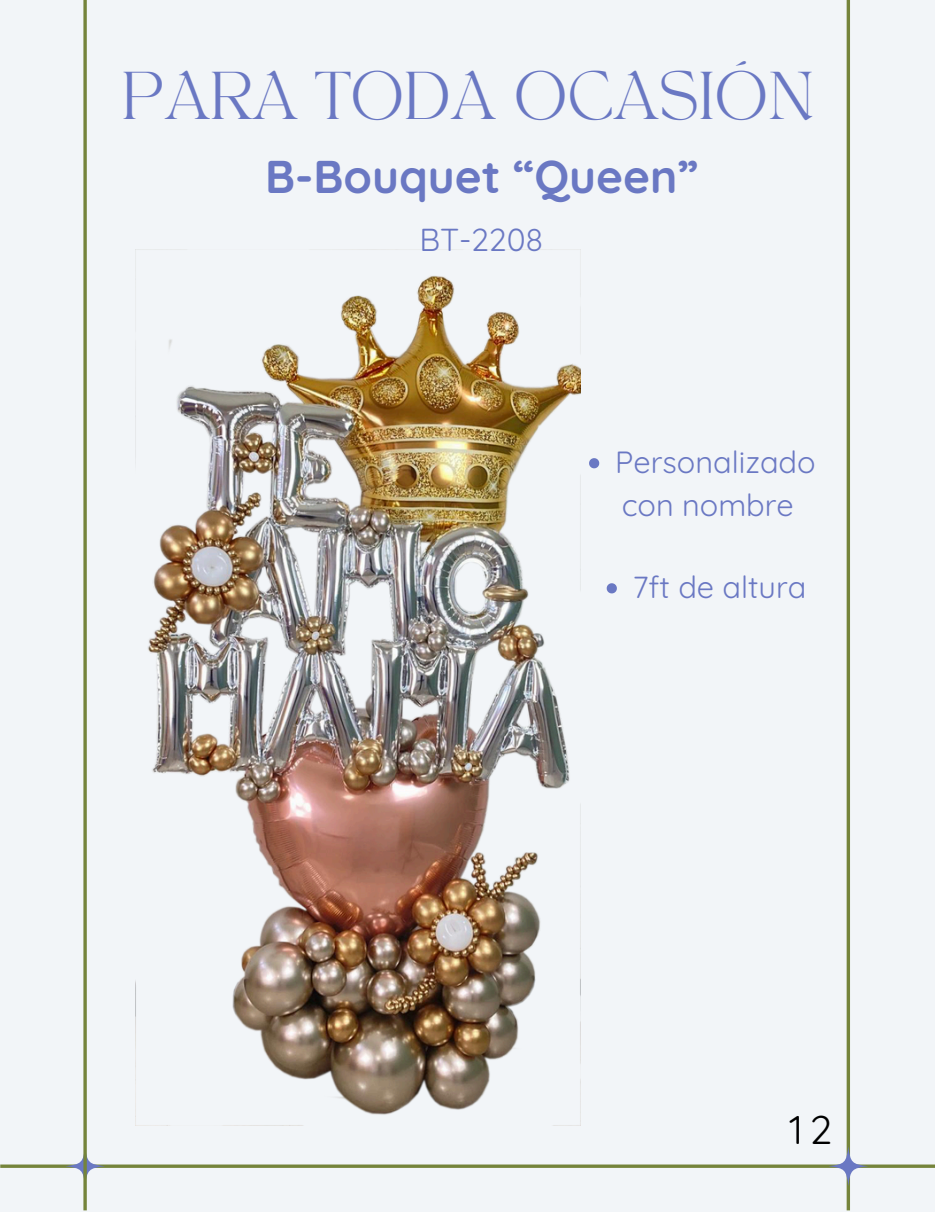
<style>
.page{position:relative;width:935px;height:1212px;background:#f2f5f8}
.page>*{position:absolute;margin:0;border:0;box-sizing:border-box;transform-origin:0 0}
.t1{font:47.25px "TANAEGEAN";color:#6a78c3}
.t2{font:700 45.9px "Quicksand";color:#6a78c3}
.t3{font:40.05px "Quicksand";color:#000}
.t4{font:31.8px "Quicksand";color:#6a78c3}
.t5{font:30.6px "Quicksand";color:#6a78c3}
</style>
<div class="page">
<svg style="left:0;top:1164px;width:935px;height:4px"></svg>
<hr style="left:847px;top:0;width:3px;height:1210px;background:#75843b">
<svg style="left:828px;top:1146px;width:40px;height:39px"></svg>
<svg style="left:65px;top:1157px;width:40px;height:18px"></svg>
<svg style="left:83px;top:0;width:4px;height:1210px"></svg>
<img style="left:135px;top:250px;width:446px;height:875px">
<svg style="left:589px;top:458px;width:10px;height:10px"></svg>
<svg style="left:607px;top:583px;width:10px;height:10px"></svg>
<h2 class="t1" style="left:122px;top:69px;width:694px">PARA TODA OCASIÓN</h2>
<h3 class="t2" style="left:265px;top:147px;width:435px">B-Bouquet “Queen”</h3>
<p class="t4" style="left:419px;top:219px;width:125px">BT-2208</p>
<p class="t5" style="left:615px;top:442px;width:202px">Personalizado</p>
<p class="t5" style="left:622px;top:485px;width:174px">con nombre</p>
<p class="t5" style="left:633px;top:567px;width:175px">7ft de altura</p>
<p class="t3" style="left:789px;top:1104px;width:45px">12</p>
</div>
